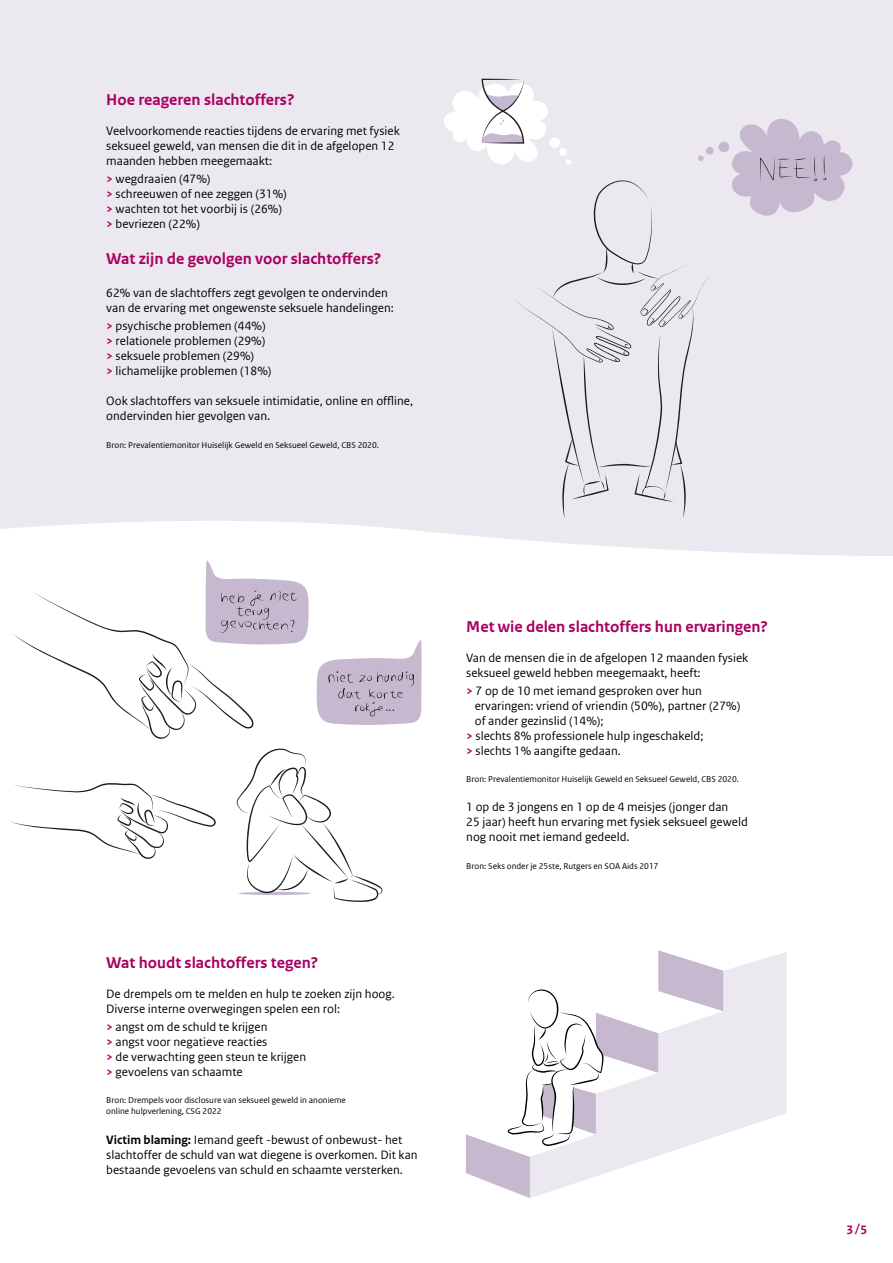
<style>
.page{position:relative;width:893px;height:1263px;background:#fff}
.page>*{position:absolute;margin:0;border:0;box-sizing:border-box;transform-origin:0 0}
.t1{font:700 16.5px "Rijksoverheid Sans Web Text";color:#a90061}
.t2{font:12.75px/15px "Rijksoverheid Sans Web Text";color:#000}
.t3{font:700 12.75px "Rijksoverheid Sans Web Text";color:#a90061}
.t4{font:9px/10.8px "Rijksoverheid Sans Web Text";color:#000}
.s1{font-weight:700;color:#a90061}
.s2{font-weight:700}
</style>
<div class="page">
<div style="left:0;top:0;width:893px;height:556px;background:#ece8ef"></div>
<svg style="left:731px;top:118px;width:122px;height:99px;background:#d0c6d7"></svg>
<div style="left:719px;top:142px;width:10px;height:10px;background:#c6b9cf;border-radius:50%"></div>
<div style="left:706px;top:147px;width:8px;height:8px;background:#c6b9cf;border-radius:50%"></div>
<svg style="left:698px;top:155px;width:6px;height:6px"></svg>
<div style="left:549px;top:137px;width:11px;height:11px;background:#fff;border-radius:50%"></div>
<div style="left:559px;top:148px;width:8px;height:8px;background:#fff;border-radius:50%"></div>
<svg style="left:566px;top:159px;width:5px;height:6px"></svg>
<svg style="left:443px;top:79px;width:106px;height:86px"></svg>
<div style="left:512px;top:178px;width:200px;height:340px;background:#ece8ef"></div>
<svg style="left:236px;top:748px;width:147px;height:154px"></svg>
<svg style="left:11px;top:783px;width:205px;height:76px"></svg>
<svg style="left:316px;top:640px;width:106px;height:85px"></svg>
<svg style="left:12px;top:560px;width:297px;height:179px"></svg>
<svg style="left:723px;top:952px;width:64px;height:182px;background:#edeaf0"></svg>
<svg style="left:466px;top:950px;width:257px;height:248px"></svg>
<p class="t1" style="left:106px;top:94px;width:190px">Hoe reageren slachtoffers?</p>
<p class="t2" style="left:106px;top:124px;width:295px">Veelvoorkomende reacties tijdens de ervaring met fysiek seksueel geweld, van mensen die dit in de afgelopen 12 maanden hebben meegemaakt:</p>
<p class="t2" style="left:106px;top:172px;width:182px"><span class="s1">&gt;</span> wegdraaien (47%)<br><span class="s1">&gt;</span> schreeuwen of nee zeggen (31%) <span class="s1">&gt;</span> wachten tot het voorbij is (26%) <span class="s1">&gt;</span> bevriezen (22%)</p>
<p class="t1" style="left:106px;top:253px;width:277px">Wat zijn de gevolgen voor slachtoffers?</p>
<p class="t2" style="left:106px;top:286px;width:289px">62% van de slachtoffers zegt gevolgen te ondervinden van de ervaring met ongewenste seksuele handelingen:</p>
<p class="t2" style="left:106px;top:319px;width:167px"><span class="s1">&gt;</span> psychische problemen (44%) <span class="s1">&gt;</span> relationele problemen (29%) <span class="s1">&gt;</span> seksuele problemen (29%)<br><span class="s1">&gt;</span> lichamelijke problemen (18%)</p>
<p class="t2" style="left:106px;top:394px;width:308px">Ook slachtoffers van seksuele intimidatie, online en offline, ondervinden hier gevolgen van.</p>
<p class="t4" style="left:106px;top:440px;width:274px">Bron: Prevalentiemonitor Huiselijk Geweld en Seksueel Geweld, CBS 2020.</p>
<p class="t1" style="left:106px;top:956px;width:214px">Wat houdt slachtoffers tegen?</p>
<p class="t2" style="left:106px;top:986px;width:290px">De drempels om te melden en hulp te zoeken zijn hoog.<br>Diverse interne overwegingen spelen een rol:</p>
<p class="t2" style="left:106px;top:1019px;width:201px"><span class="s1">&gt;</span> angst om de schuld te krijgen<br><span class="s1">&gt;</span> angst voor negatieve reacties<br><span class="s1">&gt;</span> de verwachting geen steun te krijgen <span class="s1">&gt;</span> gevoelens van schaamte</p>
<p class="t4" style="left:106px;top:1095px;width:241px">Bron: Drempels voor disclosure van seksueel geweld in anonieme online hulpverlening, CSG 2022</p>
<p class="t2" style="left:106px;top:1132px;width:313px"><span class="s2">Victim blaming:</span> Iemand geeft -bewust of onbewust- het slachtoffer de schuld van wat diegene is overkomen. Dit kan bestaande gevoelens van schuld en schaamte versterken.</p>
<p class="t1" style="left:466px;top:620px;width:303px">Met wie delen slachtoffers hun ervaringen?</p>
<p class="t2" style="left:466px;top:650px;width:283px">Van de mensen die in de afgelopen 12 maanden fysiek seksueel geweld hebben meegemaakt, heeft:</p>
<p class="t2" style="left:466px;top:683px;width:237px"><span class="s1">&gt;</span> 7 op de 10 met iemand gesproken over hun</p>
<p class="t2" style="left:475px;top:698px;width:267px">ervaringen: vriend of vriendin (50%), partner (27%)</p>
<p class="t2" style="left:475px;top:713px;width:130px">of ander gezinslid (14%);</p>
<p class="t2" style="left:466px;top:728px;width:239px"><span class="s1">&gt;</span> slechts 8% professionele hulp ingeschakeld;</p>
<p class="t2" style="left:466px;top:743px;width:156px"><span class="s1">&gt;</span> slechts 1% aangifte gedaan.</p>
<p class="t4" style="left:466px;top:774px;width:274px">Bron: Prevalentiemonitor Huiselijk Geweld en Seksueel Geweld, CBS 2020.</p>
<p class="t2" style="left:466px;top:799px;width:283px">1 op de 3 jongens en 1 op de 4 meisjes (jonger dan<br>25 jaar) heeft hun ervaring met fysiek seksueel geweld nog nooit met iemand gedeeld.</p>
<p class="t4" style="left:466px;top:860px;width:194px">Bron: Seks onder je 25ste, Rutgers en SOA Aids 2017</p>
<p class="t3" style="left:847px;top:1225px;width:22px">3/5</p>
</div>
